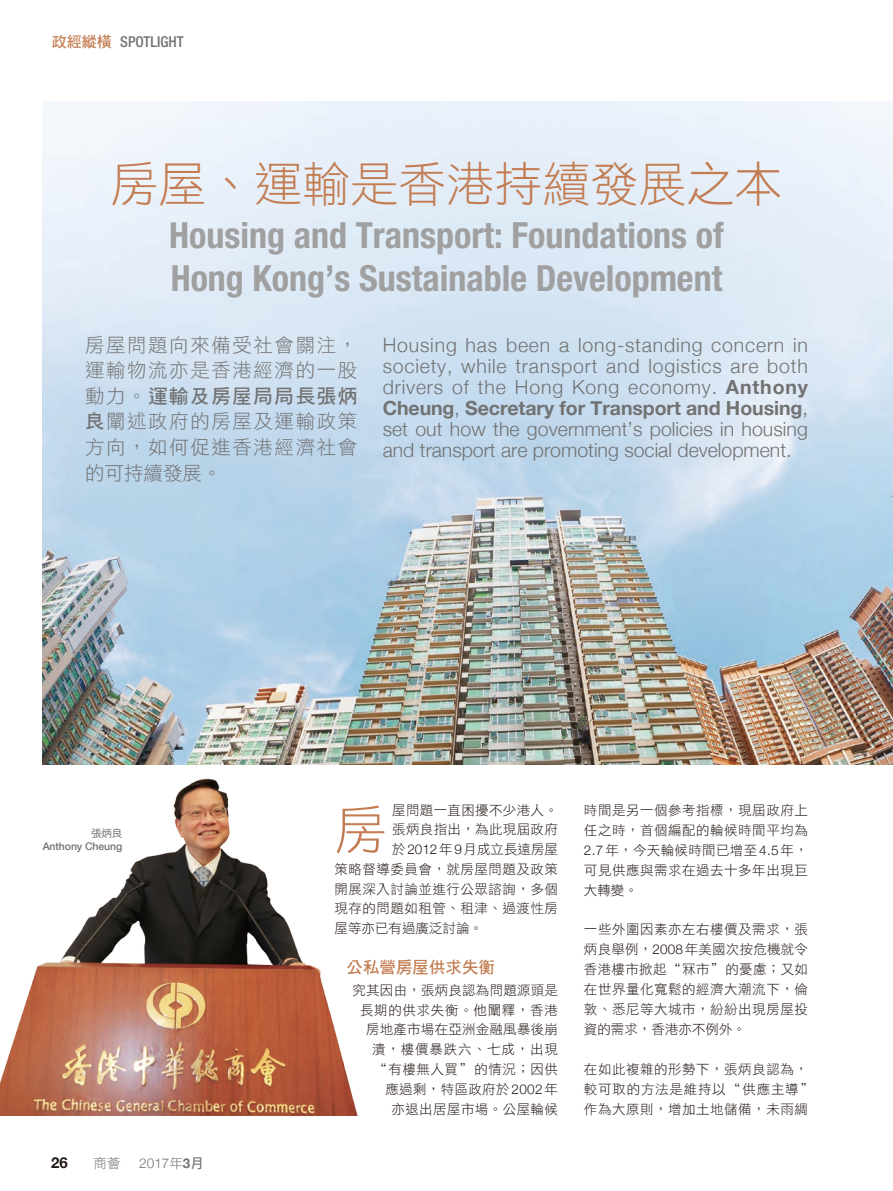
<style>
.page{position:relative;width:893px;height:1191px;background:#fff}
.page>*{position:absolute;margin:0;border:0;box-sizing:border-box;transform-origin:0 0}
.t1{font:52.5px "DF Hei Std W3";color:#c37c51}
.t2{font:48px "DF Hei Std W3";color:#c37c51}
.t3{font:700 condensed 36px/43.2px "Helvetica Neue";color:#a0a0a1}
.t4{font:300 19.5px/21px "Helvetica Neue";color:#727272;text-align:justify}
.t5{font:19.5px/25.5px "DF Hei Std W3";letter-spacing:.08em;color:#727272}
.t6{font:19.5px "DF Hei Std W7";letter-spacing:.08em;color:#727272}
.t7{font:16.5px "DF Hei Std W7";color:#c37c51}
.t8{font:500 condensed 15px "Helvetica Neue LT Std";color:#727272}
.t9{font:700 15px "Helvetica Neue";color:#231916}
.t10{font:13.5px/20px "DF Hei Std W3";letter-spacing:.035em;color:#231916;text-align:justify}
.t11{font:13.5px "DF Hei Std W3";color:#231916}
.t12{font:300 13.5px "Helvetica Neue";color:#727272}
.t13{font:13.5px "DF Hei Std W3";color:#727272}
.t14{font:500 10.5px "Helvetica Neue";letter-spacing:-.01em;color:#727272}
.t15{font:10.5px "DF Hei Std W5";color:#727272}
.s1{font-family:"DF Hei Std W7";font-weight:400;font-stretch:normal;color:#c37c51}
.s2{font-family:"DF Hei Std W3"}
.s3{font-family:"DF Hei Std W7"}
.s4{font-weight:700}
.s5{font-family:"DF Hei Std W3";font-weight:400}
.s6{font-family:"DF Hei Std W7";font-weight:400}
.s7{font-family:"Helvetica Neue";font-weight:300}
</style>
<div class="page">
<img style="left:43px;top:101px;width:850px;height:663px">
<img style="left:0;top:778px;width:358px;height:337px">
<p class="t8" style="left:52px;top:33px;width:133px"><span class="s1">政經縱橫</span> Spotlight</p>
<h2 class="t2" style="left:110px;top:158px;width:674px">房屋、運輸是香港持續發展之本</h2>
<h3 class="t3" style="left:169px;top:213px;width:556px">Housing and Transport: Foundations of<br>Hong Kong’s Sustainable Development</h3>
<h3 class="t5" style="left:85px;top:332px;width:274px">房屋問題向來備受社會關注，運輸物流亦是香港經濟的一股</h3>
<h3 class="t6" style="left:85px;top:385px;width:274px"><span class="s2">動力。</span>運輸及房屋局局長張炳</h3>
<h3 class="t5" style="left:85px;top:408px;width:274px;text-align:justify"><span class="s3">良</span>闡述政府的房屋及運輸政策方向，如何促進香港經濟社會的可持續發展。</h3>
<p class="t4" style="left:383px;top:333px;width:427px">Housing has been a long-standing concern in society, while transport and logistics are both drivers of the Hong Kong economy. <span class="s4">Anthony Cheung</span>, <span class="s4">Secretary for Transport and Housing</span>, set out how the government’s policies in housing and transport are promoting social development.</p>
<p class="t15" style="left:91px;top:828px;width:33px">張炳良</p>
<p class="t14" style="left:43px;top:837px;width:81px">Anthony Cheung</p>
<p class="t9" style="left:51px;top:1150px;width:18px">26</p>
<p class="t13" style="left:94px;top:1155px;width:29px">商薈</p>
<p class="t12" style="left:139px;top:1152px;width:66px">2017<span class="s5">年</span><span class="s4">3</span><span class="s6">月</span></p>
<h1 class="t1" style="left:334px;top:801px;width:54px">房</h1>
<p class="t10" style="left:392px;top:800px;width:167px">屋問題一直困擾不少港人。</p>
<p class="t10" style="left:392px;top:819px;width:167px">張炳良指出，為此現屆政府</p>
<p class="t11" style="left:392px;top:841px;width:167px">於<span class="s7">2012</span>年<span class="s7">9</span>月成立長遠房屋</p>
<p class="t10" style="left:334px;top:858px;width:225px">策略督導委員會，就房屋問題及政策</p>
<p class="t10" style="left:334px;top:878px;width:225px">開展深入討論並進行公眾諮詢，多個</p>
<p class="t10" style="left:334px;top:898px;width:225px">現存的問題如租管、租津、過渡性房</p>
<p class="t11" style="left:334px;top:921px;width:150px">屋等亦已有過廣泛討論。</p>
<p class="t7" style="left:346px;top:958px;width:150px">公私營房屋供求失衡</p>
<p class="t10" style="left:352px;top:979px;width:207px;text-align:right">究其因由，張炳良認為問題源頭是長期的供求失衡。他闡釋，香港房地產市場在亞洲金融風暴後崩潰，樓價暴跌六、七成，出現<br>“有樓無人買＂的情況；因供<br>應過剩，特區政府於<span class="s7">2002</span>年<br>亦退出居屋市場。公屋輪候</p>
<p class="t10" style="left:584px;top:800px;width:225px">時間是另一個參考指標，現屆政府上任之時，首個編配的輪候時間平均為<span class="s7">2.7</span>年，今天輪候時間已增至<span class="s7">4.5</span>年，可見供應與需求在過去十多年出現巨大轉變。</p>
<p class="t10" style="left:584px;top:919px;width:225px">一些外圍因素亦左右樓價及需求，張炳良舉例，<span class="s7">2008</span>年美國次按危機就令香港樓市掀起“冧市＂的憂慮；又如在世界量化寬鬆的經濟大潮流下，倫敦、悉尼等大城市，紛紛出現房屋投資的需求，香港亦不例外。</p>
<p class="t10" style="left:584px;top:1058px;width:232px;text-align:left">在如此複雜的形勢下，張炳良認為，較可取的方法是維持以“供應主導＂作為大原則，增加土地儲備，未雨綢</p>
</div>
